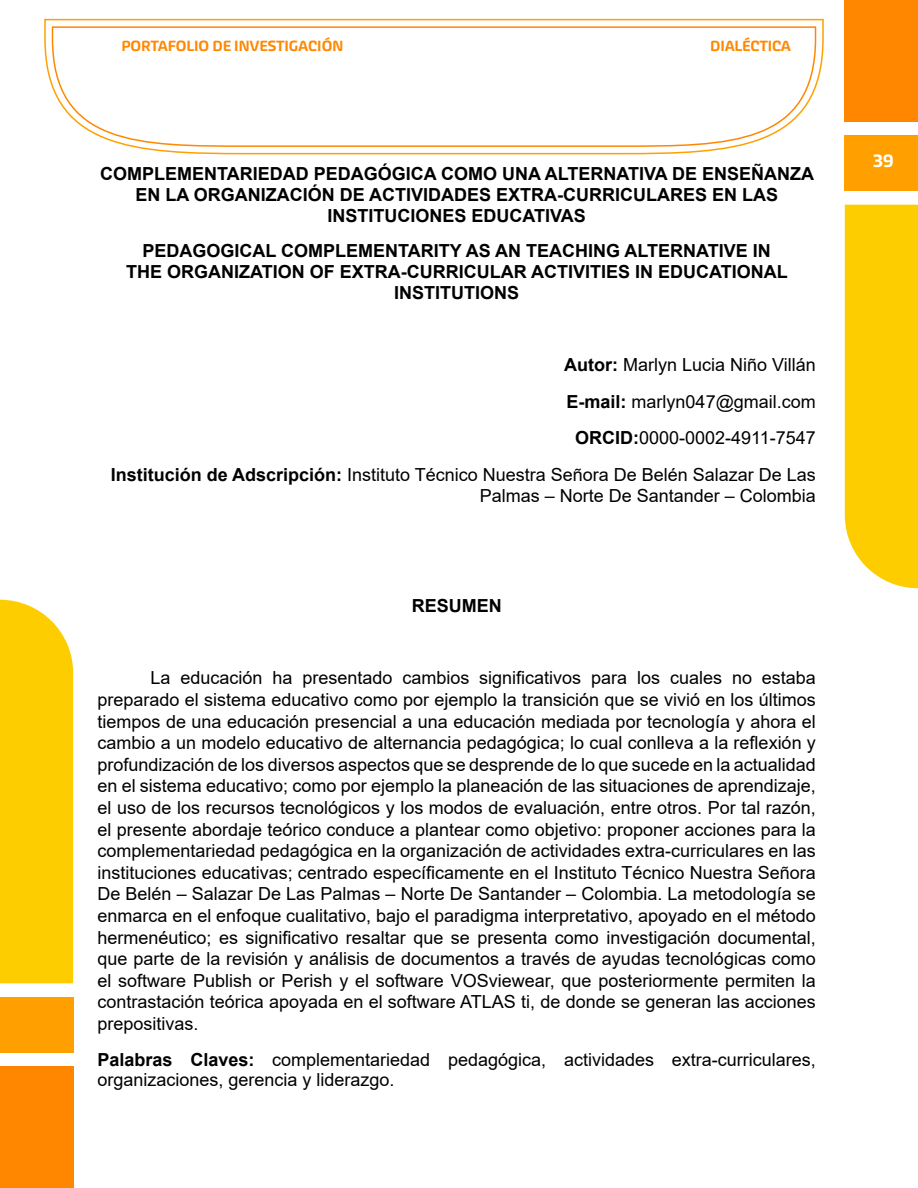
<style>
.page{position:relative;width:918px;height:1188px;background:#fff}
.page>*{position:absolute;margin:0;border:0;box-sizing:border-box;transform-origin:0 0}
.t1{font:18px/21.6px "Arial";color:#000;text-align:right}
.t2{font:700 18px/20.7px "Arial";color:#000;text-align:center}
.t3{font:500 18px "Akceler Aalt";color:#fff}
.t4{font:500 15px "Akceler Aalt";color:#f80}
.s1{font-weight:700}
</style>
<div class="page">
<div style="left:845px;top:0;width:73px;height:122px;background:#ff8700"></div>
<div style="left:845px;top:135px;width:73px;height:56px;background:#ffa000"></div>
<div style="left:845px;top:205px;width:73px;height:383px;background:#fecd00"></div>
<div style="left:0;top:1066px;width:73px;height:122px;background:#ff8700"></div>
<div style="left:0;top:997px;width:73px;height:56px;background:#ffa000"></div>
<div style="left:0;top:600px;width:73px;height:383px;background:#fecd00"></div>
<svg style="left:44px;top:18px;width:780px;height:137px"></svg>
<svg style="left:51px;top:26px;width:766px;height:122px"></svg>
<p class="t4" style="left:122px;top:35px;width:223px">PORTAFOLIO DE INVESTIGACIÓN</p>
<p class="t4" style="left:710px;top:35px;width:82px">DIALÉCTICA</p>
<p class="t2" style="left:100px;top:164px;width:715px">COMPLEMENTARIEDAD PEDAGÓGICA COMO UNA ALTERNATIVA DE ENSEÑANZA<br>EN LA ORGANIZACIÓN DE ACTIVIDADES EXTRA-CURRICULARES EN LAS<br>INSTITUCIONES EDUCATIVAS</p>
<p class="t2" style="left:126px;top:241px;width:663px">PEDAGOGICAL COMPLEMENTARITY AS AN TEACHING ALTERNATIVE IN<br>THE ORGANIZATION OF EXTRA-CURRICULAR ACTIVITIES IN EDUCATIONAL<br>INSTITUTIONS</p>
<p class="t1" style="left:111px;top:346px;width:707px;line-height:36.6px"><span class="s1">Autor:</span> Marlyn Lucia Niño Villán<br><span class="s1">E-mail:</span> marlyn047@gmail.com<br><span class="s1">ORCID:</span>0000-0002-4911-7547<br><span class="s1">Institución de Adscripción:</span> Instituto Técnico Nuestra Señora De Belén Salazar De Las</p>
<p class="t1" style="left:480px;top:485px;width:338px">Palmas – Norte De Santander – Colombia</p>
<p class="t2" style="left:412px;top:596px;width:91px">RESUMEN</p>
<p class="t1" style="left:97px;top:667px;width:720px;text-align:justify;text-indent:53px">La educación ha presentado cambios significativos para los cuales no estaba preparado el sistema educativo como por ejemplo la transición que se vivió en los últimos tiempos de una educación presencial a una educación mediada por tecnología y ahora el cambio a un modelo educativo de alternancia pedagógica; lo cual conlleva a la reflexión y profundización de los diversos aspectos que se desprende de lo que sucede en la actualidad en el sistema educativo; como por ejemplo la planeación de las situaciones de aprendizaje, el uso de los recursos tecnológicos y los modos de evaluación, entre otros. Por tal razón, el presente abordaje teórico conduce a plantear como objetivo: proponer acciones para la complementariedad pedagógica en la organización de actividades extra-curriculares en las instituciones educativas; centrado específicamente en el Instituto Técnico Nuestra Señora De Belén – Salazar De Las Palmas – Norte De Santander – Colombia. La metodología se enmarca en el enfoque cualitativo, bajo el paradigma interpretativo, apoyado en el método hermenéutico; es significativo resaltar que se presenta como investigación documental, que parte de la revisión y análisis de documentos a través de ayudas tecnológicas como el software Publish or Perish y el software VOSviewear, que posteriormente permiten la contrastación teórica apoyada en el software ATLAS ti, de donde se generan las acciones prepositivas.</p>
<p class="t1" style="left:97px;top:1049px;width:720px;line-height:20.7px;text-align:left"><span class="s1">Palabras Claves:</span> complementariedad pedagógica, actividades extra-curriculares, organizaciones, gerencia y liderazgo.</p>
<p class="t3" style="left:873px;top:147px;width:22px">39</p>
</div>
